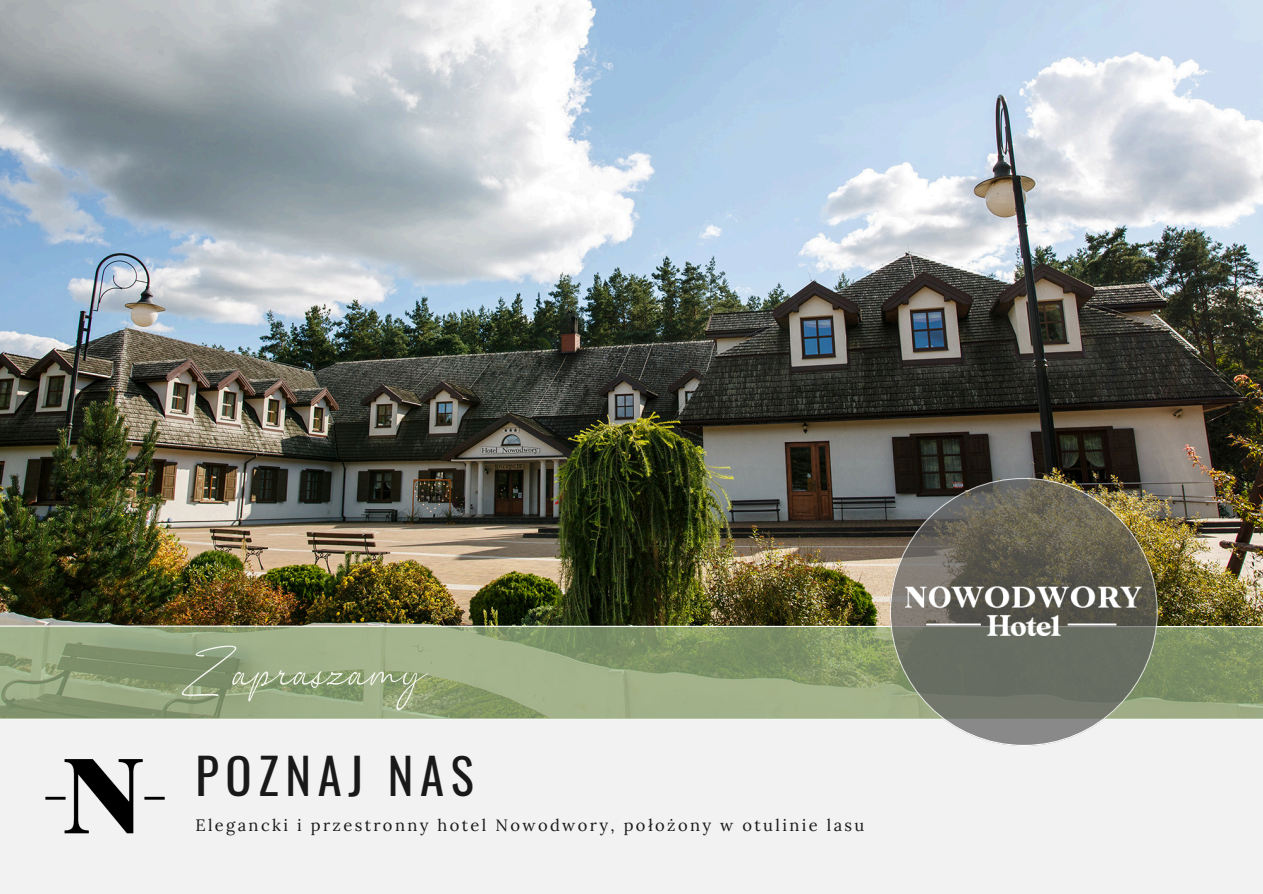
<style>
.page{position:relative;width:1263px;height:894px;background:#fff}
.page>*{position:absolute;margin:0;border:0;box-sizing:border-box;transform-origin:0 0}
.t1{font:105px "The Bigmaker";color:#f7f6f2}
.t2{font:48.6px "Oswald";letter-spacing:.14em;color:#191919}
.t3{font:16.5px "Lora";letter-spacing:.145em;color:#191919}
</style>
<div class="page">
<div style="left:0;top:0;width:1263px;height:893px;background:#f2f2f2"></div>
<img style="left:0;top:0;width:1263px;height:624px">
<hr style="left:0;top:718px;width:1263px;height:1px;background:#fff">
<svg style="left:0;top:627px;width:1263px;height:91px;background:#91a279"></svg>
<img style="left:0;top:624px;width:1263px;height:3px">
<svg style="left:890px;top:478px;width:268px;height:267px;background:#767668"></svg>
<img style="left:905px;top:586px;width:237px;height:49px">
<img style="left:45px;top:759px;width:120px;height:75px">
<p class="t1" style="left:181px;top:622px;width:247px">Zapraszamy</p>
<h2 class="t2" style="left:195px;top:738px;width:280px">POZNAJ NAS</h2>
<p class="t3" style="left:195px;top:813px;width:670px">Elegancki i przestronny hotel Nowodwory, położony w otulinie lasu</p>
</div>
